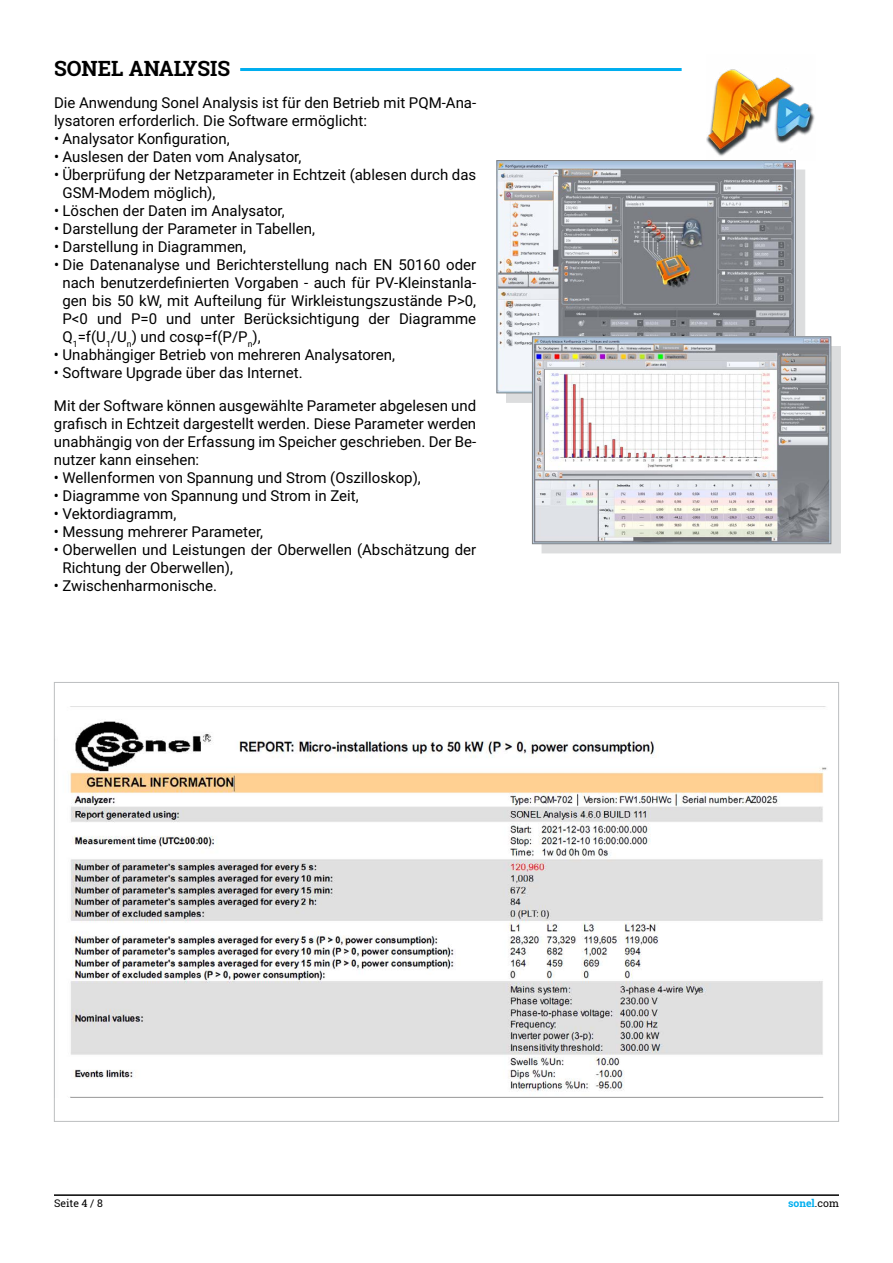
<style>
.page{position:relative;width:893px;height:1263px;background:#fff}
.page>*{position:absolute;margin:0;border:0;box-sizing:border-box;transform-origin:0 0}
.t1{font:700 21px "Roboto Slab";color:#000}
.t2{font:15px/18px "Roboto";color:#000}
.t3{font:700 10.5px "Roboto Slab";color:#00aeef}
.t4{font:10.5px "Roboto Slab";color:#000}
.s1{font-weight:400;color:#000}
</style>
<div class="page">
<hr style="left:54px;top:1194px;width:785px;height:2px;background:#000">
<img style="left:706px;top:69px;width:109px;height:87px">
<div style="left:506px;top:170px;width:299px;height:233px;background:#dcddde"></div>
<img style="left:499px;top:162px;width:295px;height:229px">
<div style="left:497px;top:160px;width:299px;height:233px;border:1px solid #808285"></div>
<div style="left:542px;top:346px;width:299px;height:208px;background:#dcddde"></div>
<img style="left:534px;top:339px;width:295px;height:203px">
<div style="left:532px;top:337px;width:299px;height:207px;border:1px solid #808285"></div>
<hr style="left:240px;top:68px;width:442px;height:3px;background:#00aeef">
<img style="left:70px;top:706px;width:757px;height:391px">
<h1 class="t1" style="left:54px;top:54px;width:178px">SONEL ANALYSIS</h1>
<p class="t2" style="left:54px;top:94px;width:424px">Die Anwendung Sonel Analysis ist für den Betrieb mit PQM-Ana&shy;lysatoren erforderlich. Die Software ermöglicht:</p>
<p class="t2" style="left:54px;top:130px;width:177px">• Analysator Konfiguration,</p>
<p class="t2" style="left:54px;top:148px;width:249px">• Auslesen der Daten vom Analysator,</p>
<p class="t2" style="left:63px;top:166px;width:415px;text-indent:-9px">• Überprüfung der Netzparameter in Echtzeit (ablesen durch das<br>GSM-Modem möglich),</p>
<p class="t2" style="left:54px;top:202px;width:232px">• Löschen der Daten im Analysator,</p>
<p class="t2" style="left:54px;top:220px;width:262px">• Darstellung der Parameter in Tabellen,</p>
<p class="t2" style="left:54px;top:238px;width:194px">• Darstellung in Diagrammen,</p>
<p class="t2" style="left:63px;top:256px;width:415px;text-align:justify;text-indent:-9px">• Die Datenanalyse und Berichterstellung nach EN 50160 oder nach benutzerdefinierten Vorgaben - auch für PV-Kleinstanla&shy;gen bis 50 kW, mit Aufteilung für Wirkleistungszustände P&gt;0, P&lt;0 und P=0 und unter Berücksichtigung der Diagramme Q<sub>1</sub>=f(U<sub>1</sub>/U<sub>n</sub>) und cosφ=f(P/P<sub>n</sub>),</p>
<p class="t2" style="left:54px;top:346px;width:343px">• Unabhängiger Betrieb von mehreren Analysatoren,</p>
<p class="t2" style="left:54px;top:356px;width:424px;line-height:32.4px">• Software Upgrade über das Internet.<br>Mit der Software können ausgewählte Parameter abgelesen und</p>
<p class="t2" style="left:54px;top:414px;width:424px;text-align:justify">grafisch in Echtzeit dargestellt werden. Diese Parameter werden unabhängig von der Erfassung im Speicher geschrieben. Der Be&shy;nutzer kann einsehen:</p>
<p class="t2" style="left:54px;top:468px;width:368px">• Wellenformen von Spannung und Strom (Oszilloskop),</p>
<p class="t2" style="left:54px;top:486px;width:306px">• Diagramme von Spannung und Strom in Zeit,</p>
<p class="t2" style="left:54px;top:504px;width:124px">• Vektordiagramm,</p>
<p class="t2" style="left:54px;top:522px;width:211px">• Messung mehrerer Parameter,</p>
<p class="t2" style="left:62px;top:540px;width:415px;text-indent:-9px">• Oberwellen und Leistungen der Oberwellen (Abschätzung der<br>Richtung der Oberwellen),</p>
<p class="t2" style="left:54px;top:576px;width:165px">• Zwischenharmonische.</p>
<p class="t4" style="left:54px;top:1196px;width:50px">Seite 4 / 8</p>
<p class="t3" style="left:788px;top:1196px;width:52px">sonel<span class="s1">.com</span></p>
</div>
